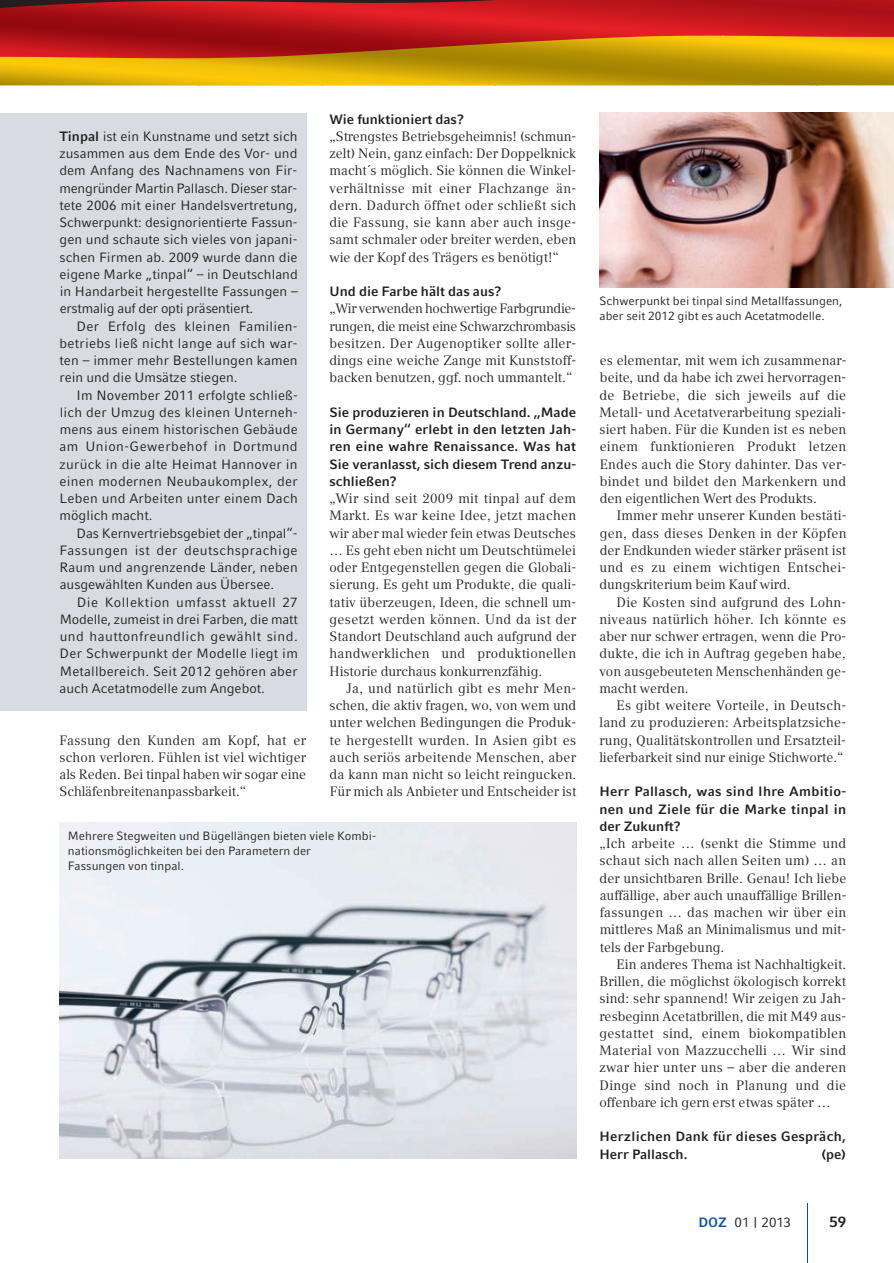
<style>
.page{position:relative;width:894px;height:1263px;background:#fff}
.page>*{position:absolute;margin:0;border:0;box-sizing:border-box;transform-origin:0 0}
.t1{font:700 15px "Compatil Fact LT Pro";color:#231f20}
.t2{font:13.5px/17.2px "Compatil Text LT Pro";color:#231f20;text-align:justify}
.t3{font:13.5px/17.2px "Compatil Fact LT Pro";color:#231f20;text-align:justify}
.t4{font:700 13.5px/17.2px "Compatil Fact LT Pro";color:#231f20;text-align:justify}
.t5{font:700 13.5px/17.2px "Compatil Fact LT Pro";letter-spacing:.02em;color:#231f20}
.t6{font:12px/15px "Compatil Fact LT Pro";color:#231f20}
.s1{font-weight:700}
.s2{font-weight:700;color:#0d4da1}
</style>
<div class="page">
<svg style="left:0;top:0;width:894px;height:85px;background:#c25611"></svg>
<hr style="left:807px;top:1203px;width:1px;height:60px;background:#0d4da1">
<div style="left:0;top:113px;width:306px;height:597px;background:#d9dbe2"></div>
<img style="left:60px;top:822px;width:516px;height:337px">
<img style="left:599px;top:113px;width:295px;height:175px">
<p class="t3" style="left:59px;top:128px;width:240px"><span class="s1">Tinpal</span> ist ein Kunstname und setzt sich zusammen aus dem Ende des Vor- und dem Anfang des Nachnamens von Fir&shy;mengründer Martin Pallasch. Dieser star&shy;tete 2006 mit einer Handelsvertretung, Schwerpunkt: designorientierte Fassun&shy;gen und schaute sich vieles von japani&shy;schen Firmen ab. 2009 wurde dann die eigene Marke „tinpal“ – in Deutschland in Handarbeit hergestellte Fassungen – erstmalig auf der opti präsentiert.</p>
<p class="t3" style="left:60px;top:317px;width:240px;text-indent:17px">Der Erfolg des kleinen Familien - betriebs ließ nicht lange auf sich war&shy;ten – immer mehr Bestellungen kamen rein und die Umsätze stiegen.</p>
<p class="t3" style="left:60px;top:386px;width:240px;text-indent:17px">Im November 2011 erfolgte schließ&shy;lich der Umzug des kleinen Unterneh&shy;mens aus einem historischen Gebäude am Union-Gewerbehof in Dortmund zurück in die alte Heimat Hannover in einen modernen Neubaukomplex, der Leben und Arbeiten unter einem Dach möglich macht.</p>
<p class="t3" style="left:60px;top:524px;width:240px;text-indent:17px">Das Kernvertriebsgebiet der „tinpal“- Fassungen ist der deutschsprachige Raum und angrenzende Länder, neben ausgewählten Kunden aus Übersee.</p>
<p class="t3" style="left:60px;top:593px;width:240px;text-indent:17px">Die Kollektion umfasst aktuell 27<br>Modelle, zumeist in drei Farben, die matt und hauttonfreundlich gewählt sind.<br>Der Schwerpunkt der Modelle liegt im Metallbereich. Seit 2012 gehören aber auch Acetatmodelle zum Angebot.</p>
<p class="t2" style="left:59px;top:732px;width:248px">Fassung den Kunden am Kopf, hat er schon verloren. Fühlen ist viel wichtiger als Reden. Bei tinpal haben wir sogar eine Schläfenbreitenanpassbarkeit.“</p>
<p class="t4" style="left:330px;top:110px;width:136px">Wie funktioniert das?</p>
<p class="t2" style="left:330px;top:128px;width:248px">„Strengstes Betriebsgeheimnis! (schmun - zelt) Nein, ganz einfach: Der Doppelknick macht´s möglich. Sie können die Winkel&shy;verhältnisse mit einer Flachzange än&shy;dern. Dadurch öffnet oder schließt sich die Fassung, sie kann aber auch insge&shy;samt schmaler oder breiter werden, eben wie der Kopf des Trägers es benötigt!“</p>
<p class="t4" style="left:329px;top:283px;width:173px">Und die Farbe hält das aus?</p>
<p class="t2" style="left:329px;top:300px;width:248px">„Wir verwenden hochwertige Farbgrundie&shy;rungen, die meist eine Schwarzchrombasis besitzen. Der Augenoptiker sollte aller&shy;dings eine weiche Zange mit Kunststoff&shy;backen benutzen, ggf. noch ummantelt.“</p>
<p class="t4" style="left:329px;top:404px;width:248px">Sie produzieren in Deutschland. „Made in Germany“ erlebt in den letzten Jah&shy;ren eine wahre Renaissance. Was hat Sie veranlasst, sich diesem Trend anzu&shy;schließen?</p>
<p class="t2" style="left:329px;top:490px;width:248px">„Wir sind seit 2009 mit tinpal auf dem Markt. Es war keine Idee, jetzt machen wir aber mal wieder fein etwas Deutsches … Es geht eben nicht um Deutschtümelei oder Entgegenstellen gegen die Globali&shy;sierung. Es geht um Produkte, die quali&shy;tativ überzeugen, Ideen, die schnell um&shy;gesetzt werden können. Und da ist der Standort Deutschland auch aufgrund der handwerklichen und produktionellen His torie durchaus konkurrenzfähig.</p>
<p class="t2" style="left:330px;top:680px;width:248px;text-indent:17px">Ja, und natürlich gibt es mehr Men&shy;schen, die aktiv fragen, wo, von wem und unter welchen Bedingungen die Produk&shy;te hergestellt wurden. In Asien gibt es auch seriös arbeitende Menschen, aber da kann man nicht so leicht reingucken.<br>Für mich als Anbieter und Entscheider ist</p>
<p class="t6" style="left:68px;top:828px;width:310px">Mehrere Stegweiten und Bügellängen bieten viele Kombi&shy;nationsmöglichkeiten bei den Parametern der<br>Fassungen von tinpal.</p>
<p class="t6" style="left:600px;top:294px;width:244px">Schwerpunkt bei tinpal sind Metallfassungen, aber seit 2012 gibt es auch Acetatmodelle.</p>
<p class="t2" style="left:599px;top:352px;width:249px">es elementar, mit wem ich zusammenar&shy;beite, und da habe ich zwei hervorragen&shy;de Betriebe, die sich jeweils auf die Metall- und Acetatverarbeitung speziali&shy;siert haben. Für die Kunden ist es neben einem funktionieren Produkt letzen Endes auch die Story dahinter. Das ver&shy;bindet und bildet den Markenkern und den eigentlichen Wert des Produkts.</p>
<p class="t2" style="left:600px;top:507px;width:249px;text-indent:17px">Immer mehr unserer Kunden bestäti&shy;gen, dass dieses Denken in der Köpfen der Endkunden wieder stärker präsent ist und es zu einem wichtigen Entschei&shy;dungskriterium beim Kauf wird.</p>
<p class="t2" style="left:599px;top:594px;width:248px;text-indent:17px">Die Kosten sind aufgrund des Lohn - niveaus natürlich höher. Ich könnte es aber nur schwer ertragen, wenn die Pro&shy;dukte, die ich in Auftrag gegeben habe, von ausgebeuteten Menschenhänden ge&shy;macht werden.</p>
<p class="t2" style="left:599px;top:697px;width:248px;text-indent:17px">Es gibt weitere Vorteile, in Deutsch&shy;land zu produzieren: Arbeitsplatzsiche&shy;rung, Qualitätskontrollen und Ersatzteil&shy;lieferbarkeit sind nur einige Stichworte.“</p>
<p class="t4" style="left:599px;top:783px;width:248px">Herr Pallasch, was sind Ihre Ambitio&shy;nen und Ziele für die Marke tinpal in der Zukunft?</p>
<p class="t2" style="left:600px;top:835px;width:248px">„Ich arbeite … (senkt die Stimme und schaut sich nach allen Seiten um) … an der unsichtbaren Brille. Genau! Ich liebe auffällige, aber auch unauffällige Brillen&shy;fassungen … das machen wir über ein mittleres Maß an Minimalismus und mit&shy;tels der Farbgebung.</p>
<p class="t2" style="left:599px;top:956px;width:248px;text-indent:17px">Ein anderes Thema ist Nachhaltigkeit.<br>Brillen, die möglichst ökologisch korrekt sind: sehr spannend! Wir zeigen zu Jah&shy;resbeginn Acetatbrillen, die mit M49 aus&shy;gestattet sind, einem biokompatiblen Material von Mazzucchelli … Wir sind zwar hier unter uns – aber die anderen Dinge sind noch in Planung und die offenbare ich gern erst etwas später …</p>
<p class="t5" style="left:599px;top:1128px;width:248px">Herzlichen Dank für dieses Gespräch,<br>Herr Pallasch.</p>
<p class="t4" style="left:822px;top:1145px;width:26px">(pe)</p>
<p class="t3" style="left:698px;top:1213px;width:94px"><span class="s2">DOZ</span> 01 | 2013</p>
<p class="t1" style="left:829px;top:1213px;width:18px">59</p>
</div>
